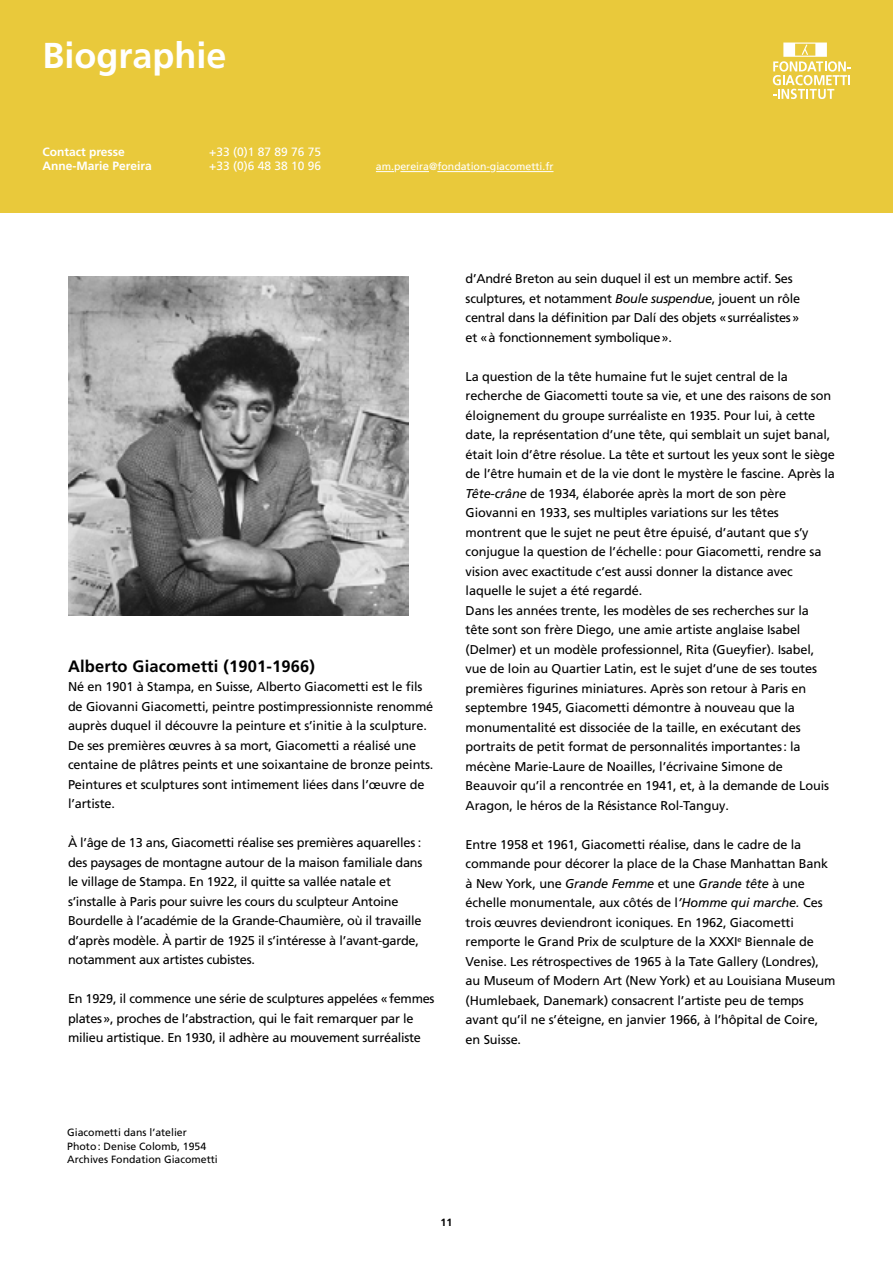
<style>
.page{position:relative;width:893px;height:1263px;background:#fff}
.page>*{position:absolute;margin:0;border:0;box-sizing:border-box;transform-origin:0 0}
.t1{font:700 36px "Frutiger LT Pro";color:#fff}
.t2{font:700 16.5px "Frutiger LT Pro";letter-spacing:.01em;color:#000}
.t3{font:12.75px/19.5px "Frutiger LT Pro";letter-spacing:-.01em;color:#000}
.t4{font:700 12px/13.8px "Frutiger LT Pro";color:#fff}
.t5{font:12px/13.8px "Frutiger LT Pro";color:#fff}
.t6{font:10.5px/13.5px "Frutiger LT Pro";color:#000}
.t7{font:10.5px "Frutiger LT Pro";color:#fff}
.t8{font:700 10.5px "Frutiger LT Pro";color:#000}
.s1{font-style:italic}
</style>
<div class="page">
<div style="left:0;top:0;width:893px;height:213px;background:#e9c93b"></div>
<svg style="left:376px;top:171px;width:18px;height:1px"></svg>
<svg style="left:400px;top:171px;width:29px;height:1px"></svg>
<hr style="left:437px;top:171px;width:53px;height:1px;background:#fff">
<hr style="left:496px;top:171px;width:57px;height:1px;background:#fff">
<svg style="left:773px;top:43px;width:77px;height:56px"></svg>
<img style="left:69px;top:276px;width:339px;height:340px">
<h1 class="t1" style="left:43px;top:34px;width:186px">Biographie</h1>
<p class="t4" style="left:43px;top:145px;width:111px">Contact presse<br>Anne-Marie Pereira</p>
<p class="t5" style="left:209px;top:145px;width:113px">+33 (0)1 87 89 76 75 +33 (0)6 48 38 10 96</p>
<p class="t7" style="left:376px;top:160px;width:179px">am.pereira@fondation-giacometti.fr</p>
<p class="t2" style="left:68px;top:656px;width:248px">Alberto Giacometti (1901-1966)</p>
<p class="t3" style="left:68px;top:677px;width:367px">Né en 1901 à Stampa, en Suisse, Alberto Giacometti est le fils de Giovanni Giacometti, peintre postimpressionniste renommé auprès duquel il découvre la peinture et s’initie à la sculpture.<br>De ses premières œuvres à sa mort, Giacometti a réalisé une centaine de plâtres peints et une soixantaine de bronze peints.<br>Peintures et sculptures sont intimement liées dans l’œuvre de l’artiste.</p>
<p class="t3" style="left:68px;top:833px;width:356px">À l’âge de 13 ans, Giacometti réalise ses premières aquarelles : des paysages de montagne autour de la maison familiale dans le village de Stampa. En 1922, il quitte sa vallée natale et s’installe à Paris pour suivre les cours du sculpteur Antoine Bourdelle à l’académie de la Grande-Chaumière, où il travaille d’après modèle. À partir de 1925 il s’intéresse à l’avant-garde, notamment aux artistes cubistes.</p>
<p class="t3" style="left:68px;top:989px;width:368px">En 1929, il commence une série de sculptures appelées «femmes plates», proches de l’abstraction, qui le fait remarquer par le milieu artistique. En 1930, il adhère au mouvement surréaliste</p>
<p class="t3" style="left:466px;top:269px;width:336px">d’André Breton au sein duquel il est un membre actif. Ses sculptures, et notamment <span class="s1">Boule suspendue</span>, jouent un rôle central dans la définition par Dalí des objets «surréalistes» et «à fonctionnement symbolique».</p>
<p class="t3" style="left:466px;top:367px;width:371px">La question de la tête humaine fut le sujet central de la recherche de Giacometti toute sa vie, et une des raisons de son éloignement du groupe surréaliste en 1935. Pour lui, à cette date, la représentation d’une tête, qui semblait un sujet banal, était loin d’être résolue. La tête et surtout les yeux sont le siège de l’être humain et de la vie dont le mystère le fascine. Après la <span class="s1">Tête-crâne</span> de 1934, élaborée après la mort de son père Giovanni en 1933, ses multiples variations sur les têtes montrent que le sujet ne peut être épuisé, d’autant que s’y conjugue la question de l’échelle: pour Giacometti, rendre sa vision avec exactitude c’est aussi donner la distance avec laquelle le sujet a été regardé.<br>Dans les années trente, les modèles de ses recherches sur la tête sont son frère Diego, une amie artiste anglaise Isabel (Delmer) et un modèle professionnel, Rita (Gueyfier). Isabel, vue de loin au Quartier Latin, est le sujet d’une de ses toutes premières figurines miniatures. Après son retour à Paris en septembre 1945, Giacometti démontre à nouveau que la monumentalité est dissociée de la taille, en exécutant des portraits de petit format de personnalités importantes: la mécène Marie-Laure de Noailles, l’écrivaine Simone de Beauvoir qu’il a rencontrée en 1941, et, à la demande de Louis Aragon, le héros de la Résistance Rol-Tanguy.</p>
<p class="t3" style="left:466px;top:834px;width:371px">Entre 1958 et 1961, Giacometti réalise, dans le cadre de la commande pour décorer la place de la Chase Manhattan Bank à New York, une <span class="s1">Grande Femme</span> et une <span class="s1">Grande tête</span> à une échelle monumentale, aux côtés de l<span class="s1">’Homme qui marche.</span> Ces trois œuvres deviendront iconiques. En 1962, Giacometti remporte le Grand Prix de sculpture de la XXXI<sup>e</sup> Biennale de Venise. Les rétrospectives de 1965 à la Tate Gallery (Londres), au Museum of Modern Art (New York) et au Louisiana Museum (Humlebaek, Danemark) consacrent l’artiste peu de temps avant qu’il ne s’éteigne, en janvier 1966, à l’hôpital de Coire, en Suisse.</p>
<p class="t6" style="left:67px;top:1126px;width:152px">Giacometti dans l’atelier<br>Photo: Denise Colomb, 1954<br>Archives Fondation Giacometti</p>
<p class="t8" style="left:441px;top:1216px;width:13px">11</p>
</div>
